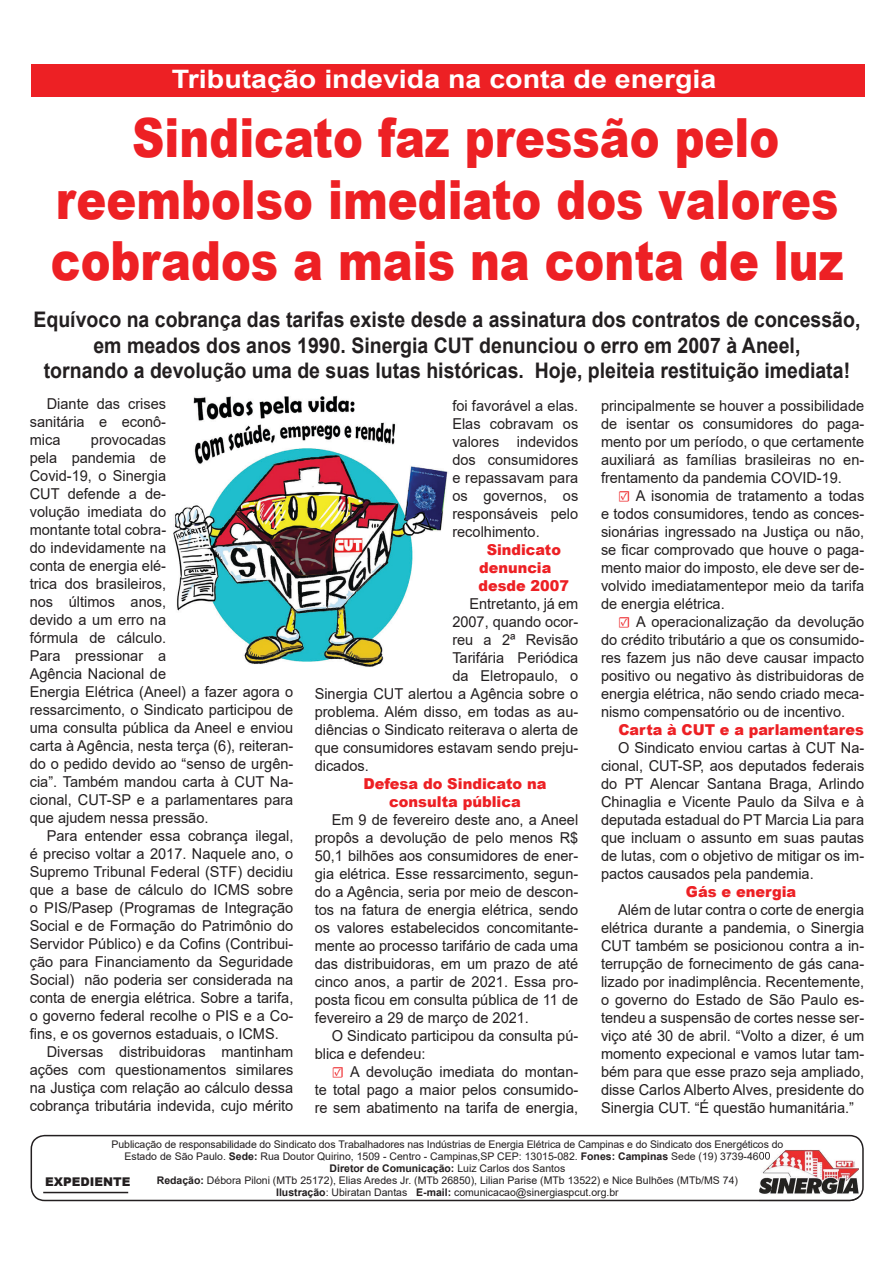
<style>
.page{position:relative;width:893px;height:1263px;background:#fff}
.page>*{position:absolute;margin:0;border:0;box-sizing:border-box;transform-origin:0 0}
.t1{font:900 54px/61.5px "Arial";color:#ed2024;text-align:center;scale:.83 1}
.t2{font:700 25.5px "Arial";color:#fff;scale:1.12 1}
.t3{font:700 21.45px/25.5px "Arial";color:#231f20;text-align:center;scale:.91 1}
.t4{font:15px/18px "Arial";color:#231f20;text-align:justify}
.t5{font:900 15px/18px "Arial";color:#ed2024;scale:.96 1}
.t6{font:900 15px/18px "Arial";color:#ed2024;text-align:center}
.t7{font:900 12px "Arial";color:#231f20}
.t8{font:10.5px/12px "Arial";color:#231f20;text-align:center}
.s1{font-family:"Minion Pro";color:#ed2024}
.s2{font-weight:700}
</style>
<div class="page">
<svg style="left:31px;top:1135px;width:833px;height:66px"></svg>
<img style="left:759px;top:1149px;width:100px;height:53px">
<svg style="left:759px;top:1149px;width:24px;height:13px"></svg>
<img style="left:759px;top:1196px;width:100px;height:5px">
<div style="left:31px;top:64px;width:833px;height:32px;background:#ed2024"></div>
<img style="left:173px;top:395px;width:275px;height:272px">
<h2 class="t2" style="left:172px;top:61px;width:488px">Tributação indevida na conta de energia</h2>
<h1 class="t1" style="left:51px;top:105px;width:957px">Sindicato faz pressão pelo reembolso imediato dos valores cobrados a mais na conta de luz</h1>
<p class="t3" style="left:33px;top:307px;width:910px">Equívoco na cobrança das tarifas existe desde a assinatura dos contratos de concessão, em meados dos anos 1990. Sinergia CUT denunciou o erro em 2007 à Aneel,<br>tornando a devolução uma de suas lutas históricas. Hoje, pleiteia restituição imediata!</p>
<p class="t4" style="left:452px;top:396px;width:127px">foi favorável a elas.<br>Elas cobravam os valores indevidos dos consumidores e repassavam para os governos, os responsáveis pelo recolhimento.</p>
<p class="t5" style="left:479px;top:540px;width:96px;text-indent:8px">Sindicato denuncia desde 2007</p>
<p class="t4" style="left:469px;top:594px;width:110px">Entretanto, já em</p>
<p class="t4" style="left:452px;top:612px;width:127px">2007, quando ocor-</p>
<p class="t4" style="left:452px;top:630px;width:127px">reu a 2ª Revisão</p>
<p class="t4" style="left:452px;top:648px;width:127px">Tarifária Periódica</p>
<p class="t4" style="left:452px;top:666px;width:127px">da Eletropaulo, o</p>
<p class="t4" style="left:315px;top:684px;width:265px">Sinergia CUT alertou a Agência sobre o</p>
<p class="t4" style="left:315px;top:702px;width:265px">problema. Além disso, em todas as au-</p>
<p class="t4" style="left:315px;top:720px;width:265px">diências o Sindicato reiterava o alerta de</p>
<p class="t4" style="left:315px;top:738px;width:265px">que consumidores estavam sendo preju-</p>
<p class="t4" style="left:315px;top:756px;width:56px">dicados.</p>
<p class="t6" style="left:363px;top:774px;width:185px">Defesa do Sindicato na consulta pública</p>
<p class="t4" style="left:315px;top:810px;width:265px;text-indent:17px">Em 9 de fevereiro deste ano, a Aneel propôs a devolução de pelo menos R$ 50,1 bilhões aos consumidores de ener&shy;gia elétrica. Esse ressarcimento, segun&shy;do a Agência, seria por meio de descon&shy;tos na fatura de energia elétrica, sendo os valores estabelecidos concomitante&shy;mente ao processo tarifário de cada uma das distribuidoras, em um prazo de até cinco anos, a partir de 2021. Essa pro&shy;posta ficou em consulta pública de 11 de fevereiro a 29 de março de 2021.</p>
<p class="t4" style="left:315px;top:1026px;width:265px;text-indent:17px">O Sindicato participou da consulta pú&shy;blica e defendeu:</p>
<p class="t4" style="left:315px;top:1062px;width:265px;text-indent:17px"><span class="s1">☑</span> A devolução imediata do montan&shy;te total pago a maior pelos consumido&shy;re sem abatimento na tarifa de energia,</p>
<p class="t4" style="left:30px;top:395px;width:138px;text-indent:17px">Diante das crises sanitária e econô&shy;mica</p>
<p class="t4" style="left:601px;top:396px;width:265px">principalmente se houver a possibilidade de isentar os consumidores do paga&shy;mento por um período, o que certamente auxiliará as famílias brasileiras no en&shy;frentamento da pandemia COVID-19.</p>
<p class="t4" style="left:601px;top:486px;width:265px;text-indent:17px"><span class="s1">☑</span> A isonomia de tratamento a todas e todos consumidores, tendo as conces&shy;sionárias ingressado na Justiça ou não, se ficar comprovado que houve o paga&shy;mento maior do imposto, ele deve ser de&shy;volvido imediatamentepor meio da tarifa de energia elétrica.</p>
<p class="t4" style="left:601px;top:612px;width:265px;text-indent:17px"><span class="s1">☑</span> A operacionalização da devolução do crédito tributário a que os consumido&shy;res fazem jus não deve causar impacto positivo ou negativo às distribuidoras de energia elétrica, não sendo criado meca&shy;nismo compensatório ou de incentivo.</p>
<p class="t5" style="left:618px;top:720px;width:257px">Carta à CUT e a parlamentares</p>
<p class="t4" style="left:601px;top:738px;width:265px;text-indent:17px">O Sindicato enviou cartas à CUT Na&shy;cional, CUT-SP, aos deputados federais do PT Alencar Santana Braga, Arlindo Chinaglia e Vicente Paulo da Silva e à deputada estadual do PT Marcia Lia para que incluam o assunto em suas pautas de lutas, com o objetivo de mitigar os im&shy;pactos causados pela pandemia.</p>
<p class="t6" style="left:686px;top:882px;width:112px">Gás e energia</p>
<p class="t4" style="left:601px;top:900px;width:265px;text-indent:17px">Além de lutar contra o corte de energia elétrica durante a pandemia, o Sinergia CUT também se posicionou contra a in&shy;terrupção de fornecimento de gás cana&shy;lizado por inadimplência. Recentemente, o governo do Estado de São Paulo es&shy;tendeu a suspensão de cortes nesse ser&shy;viço até 30 de abril. “Volto a dizer, é um momento expecional e vamos lutar tam&shy;bém para que esse prazo seja ampliado, disse Carlos Alberto Alves, presidente do Sinergia CUT. “É questão humanitária.”</p>
<p class="t4" style="left:30px;top:431px;width:265px;text-align:left;text-indent:61px">provocadas<br>pela pandemia de<br>Covid-19, o Sinergia<br>CUT defende a de-<br>volução imediata do<br>montante total cobra-<br>do indevidamente na<br>conta de energia elé-<br>trica dos brasileiros,<br>nos últimos anos,<br>devido a um erro na<br>fórmula de cálculo.<br>Para pressionar a<br>Agência Nacional de<br>Energia Elétrica (Aneel) a fazer agora o ressarcimento, o Sindicato participou de uma consulta pública da Aneel e enviou carta à Agência, nesta terça (6), reiteran&shy;do o pedido devido ao “senso de urgên&shy;cia”. Também mandou carta à CUT Na&shy;cional, CUT-SP e a parlamentares para que ajudem nessa pressão.</p>
<p class="t4" style="left:47px;top:827px;width:248px">Para entender essa cobrança ilegal,</p>
<p class="t4" style="left:30px;top:845px;width:265px">é preciso voltar a 2017. Naquele ano, o</p>
<p class="t4" style="left:30px;top:863px;width:265px">Supremo Tribunal Federal (STF) decidiu</p>
<p class="t4" style="left:30px;top:881px;width:265px">que a base de cálculo do ICMS sobre</p>
<p class="t4" style="left:30px;top:899px;width:265px">o PIS/Pasep (Programas de Integração</p>
<p class="t4" style="left:30px;top:917px;width:265px">Social e de Formação do Patrimônio do</p>
<p class="t4" style="left:30px;top:935px;width:265px">Servidor Público) e da Cofins (Contribui-</p>
<p class="t4" style="left:30px;top:953px;width:265px">ção para Financiamento da Seguridade</p>
<p class="t4" style="left:30px;top:971px;width:265px">Social) não poderia ser considerada na</p>
<p class="t4" style="left:30px;top:989px;width:265px">conta de energia elétrica. Sobre a tarifa,</p>
<p class="t4" style="left:30px;top:1007px;width:265px">o governo federal recolhe o PIS e a Co-</p>
<p class="t4" style="left:30px;top:1025px;width:251px">fins, e os governos estaduais, o ICMS.</p>
<p class="t4" style="left:47px;top:1043px;width:248px">Diversas distribuidoras mantinham</p>
<p class="t4" style="left:30px;top:1061px;width:265px">ações com questionamentos similares</p>
<p class="t4" style="left:30px;top:1079px;width:265px">na Justiça com relação ao cálculo dessa</p>
<p class="t4" style="left:30px;top:1097px;width:265px">cobrança tributária indevida, cujo mérito</p>
<p class="t8" style="left:112px;top:1138px;width:673px">Publicação de responsabilidade do Sindicato dos Trabalhadores nas Indústrias de Energia Elétrica de Campinas e do Sindicato dos Energéticos do Estado de São Paulo. <span class="s2">Sede:</span> Rua Doutor Quirino, 1509 - Centro - Campinas,SP CEP: 13015-082. <span class="s2">Fones: Campinas</span> Sede (19) 3739-4600<br><span class="s2">Diretor de Comunicação:</span> Luiz Carlos dos Santos<br><span class="s2">Redação:</span> Débora Piloni (MTb 25172), Elias Aredes Jr. (MTb 26850), Lilian Parise (MTb 13522) e Nice Bulhões (MTb/MS 74)<br><span class="s2">Ilustração</span>: Ubiratan Dantas <span class="s2">E-mail:</span> comunicacao@sinergiaspcut.org.br</p>
<p class="t7" style="left:45px;top:1173px;width:87px">EXPEDIENTE</p>
</div>
